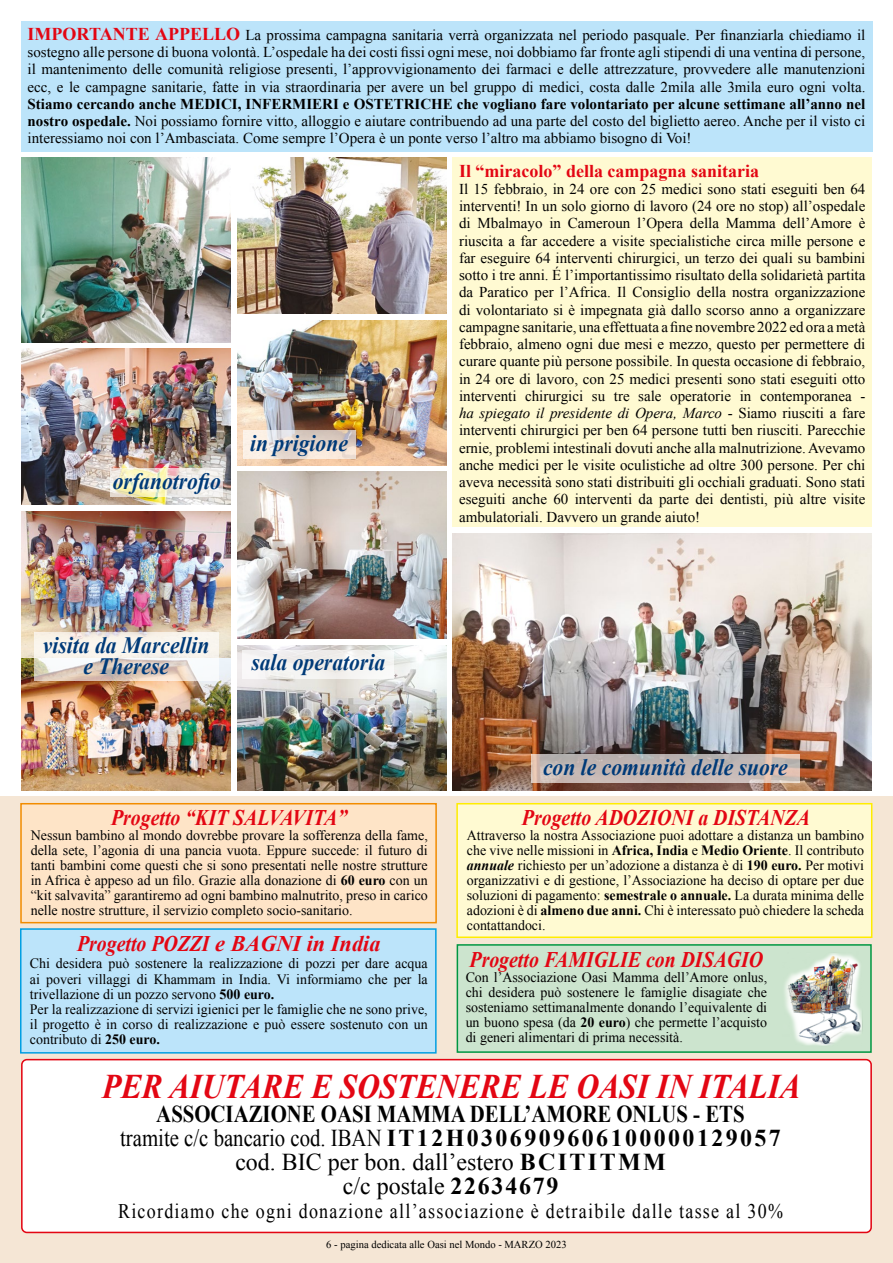
<style>
.page{position:relative;width:893px;height:1263px;background:#fff}
.page>*{position:absolute;margin:0;border:0;box-sizing:border-box;transform-origin:0 0}
.t1{font:italic 700 34.5px "Times New Roman";color:#e30613;scale:.9 1}
.t2{font:700 24.15px/24px "Times New Roman";color:#000;text-align:center;scale:.86 1}
.t3{font:italic 700 23.4px/21px "Times New Roman";color:#003a78;text-align:center;scale:.92 1}
.t4{font:italic 700 22.35px "Times New Roman";color:#e30613;scale:.89 1}
.t5{font:20.7px "Times New Roman";letter-spacing:.07em;color:#000;scale:.87 1}
.t6{font:700 18px "Times New Roman";color:#e30613}
.t7{font:15px/17.2px "Times New Roman";color:#000;text-align:justify}
.t8{font:14.25px/15px "Times New Roman";color:#000;text-align:justify}
.t9{font:10.65px "Times New Roman";color:#000}
.s1{font-weight:700;font-size:18px;color:#e30613}
.s2{font-weight:700}
.s3{font-style:italic}
.s4{font-weight:700;font-style:italic}
.s5{font-weight:400}
</style>
<div class="page">
<div style="left:0;top:796px;width:893px;height:467px;background:#f5e6d5"></div>
<div style="left:20px;top:803px;width:417px;height:120px;background:#fee4c7;border:2px solid #f28c00"></div>
<div style="left:20px;top:928px;width:417px;height:125px;background:#bce4fa;border:2px solid #009fe3"></div>
<div style="left:457px;top:944px;width:415px;height:109px;background:#cce4ce;border:2px solid #009641"></div>
<div style="left:456px;top:803px;width:416px;height:135px;background:#fffad2;border:2px solid #ffed00"></div>
<div style="left:453px;top:158px;width:419px;height:369px;background:#fffad2"></div>
<img style="left:765px;top:944px;width:105px;height:109px">
<div style="left:22px;top:1060px;width:849px;height:172px;background:#fff;border-radius:5px"></div>
<div style="left:21px;top:1059px;width:851px;height:174px;border:2px solid #e30613;border-radius:5px"></div>
<div style="left:21px;top:21px;width:851px;height:130px;background:#bce4fa"></div>
<img style="left:453px;top:533px;width:419px;height:257px">
<img style="left:21px;top:158px;width:210px;height:184px">
<img style="left:237px;top:320px;width:210px;height:145px">
<img style="left:237px;top:645px;width:210px;height:145px">
<img style="left:237px;top:472px;width:210px;height:167px">
<img style="left:22px;top:511px;width:209px;height:279px">
<img style="left:237px;top:158px;width:209px;height:156px">
<img style="left:22px;top:349px;width:209px;height:156px">
<svg style="left:531px;top:754px;width:269px;height:29px;background:#c5b8b3"></svg>
<svg style="left:34px;top:632px;width:185px;height:49px;fill:#f8f3eb"></svg>
<svg style="left:243px;top:430px;width:112px;height:29px;background:#e8dcd3"></svg>
<div style="left:243px;top:650px;width:151px;height:29px;background:#f4f3f1"></div>
<svg style="left:111px;top:468px;width:112px;height:29px"></svg>
<p class="t7" style="left:28px;top:26px;width:839px"><span class="s1">IMPORTANTE APPELLO</span> La prossima campagna sanitaria verrà organizzata nel periodo pasquale. Per finanziarla chiediamo il sostegno alle persone di buona volontà. L’ospedale ha dei costi fissi ogni mese, noi dobbiamo far fronte agli stipendi di una ventina di persone, il mantenimento delle comunità religiose presenti, l’approvvigionamento dei farmaci e delle attrezzature, provvedere alle manutenzioni ecc, e le campagne sanitarie, fatte in via straordinaria per avere un bel gruppo di medici, costa dalle 2mila alle 3mila euro ogni volta.</p>
<p class="t7" style="left:28px;top:95px;width:839px"><span class="s2">Stiamo cercando anche MEDICI, INFERMIERI e OSTETRICHE che vogliano fare volontariato per alcune settimane all’anno nel nostro ospedale.</span> Noi possiamo fornire vitto, alloggio e aiutare contribuendo ad una parte del costo del biglietto aereo. Anche per il visto ci interessiamo noi con l’Ambasciata. Come sempre l’Opera è un ponte verso l’altro ma abbiamo bisogno di Voi!</p>
<h3 class="t3" style="left:113px;top:470px;width:119px">orfanotrofio</h3>
<h3 class="t3" style="left:250px;top:432px;width:108px">in prigione</h3>
<p class="t6" style="left:459px;top:158px;width:302px">Il “miracolo” della campagna sanitaria</p>
<p class="t7" style="left:459px;top:180px;width:408px">Il 15 febbraio, in 24 ore con 25 medici sono stati eseguiti ben 64 interventi! In un solo giorno di lavoro (24 ore no stop) all’ospedale di Mbalmayo in Cameroun l’Opera della Mamma dell’Amore è riuscita a far accedere a visite specialistiche circa mille persone e far eseguire 64 interventi chirurgici, un terzo dei quali su bambini sotto i tre anni. É l’importantissimo risultato della solidarietà partita da Paratico per l’Africa. Il Consiglio della nostra organizzazione di volontariato si è impegnata già dallo scorso anno a organizzare campagne sanitarie, una effettuata a fine novembre 2022 ed ora a metà febbraio, almeno ogni due mesi e mezzo, questo per permettere di curare quante più persone possibile. In questa occasione di febbraio, in 24 ore di lavoro, con 25 medici presenti sono stati eseguiti otto interventi chirurgici su tre sale operatorie in contemporanea - <span class="s3">ha spiegato il presidente di Opera, Marco</span> - Siamo riusciti a fare interventi chirurgici per ben 64 persone tutti ben riusciti. Parecchie ernie, problemi intestinali dovuti anche alla malnutrizione. Avevamo anche medici per le visite oculistiche ad oltre 300 persone. Per chi aveva necessità sono stati distribuiti gli occhiali graduati. Sono stati eseguiti anche 60 interventi da parte dei dentisti, più altre visite ambulatoriali. Davvero un grande aiuto!</p>
<h3 class="t3" style="left:43px;top:634px;width:183px">visita da Marcellin e Therese</h3>
<h3 class="t3" style="left:251px;top:651px;width:147px">sala operatoria</h3>
<h3 class="t4" style="left:111px;top:801px;width:267px">Progetto “KIT SALVAVITA”</h3>
<p class="t8" style="left:31px;top:827px;width:399px">Nessun bambino al mondo dovrebbe provare la sofferenza della fame, della sete, l’agonia di una pancia vuota. Eppure succede: il futuro di tanti bambini come questi che si sono presentati nelle nostre strutture in Africa è appeso ad un filo. Grazie alla donazione di <span class="s2">60 euro</span> con un “kit salvavita” garantiremo ad ogni bambino malnutrito, preso in carico nelle nostre strutture, il servizio completo socio-sanitario.</p>
<h3 class="t4" style="left:77px;top:928px;width:342px">Progetto POZZI e BAGNI in India</h3>
<p class="t8" style="left:30px;top:954px;width:399px;line-height:16.5px">Chi desidera può sostenere la realizzazione di pozzi per dare acqua ai poveri villaggi di Khammam in India. Vi informiamo che per la</p>
<p class="t8" style="left:30px;top:987px;width:399px;text-align:left">trivellazione di un pozzo servono <span class="s2">500 euro.<br></span>Per la realizzazione di servizi igienici per le famiglie che ne sono prive, il progetto è in corso di realizzazione e può essere sostenuto con un contributo di <span class="s2">250 euro.</span></p>
<h3 class="t3" style="left:543px;top:756px;width:268px">con le comunità delle suore</h3>
<h3 class="t4" style="left:522px;top:801px;width:325px">Progetto ADOZIONI a DISTANZA</h3>
<p class="t8" style="left:467px;top:827px;width:399px">Attraverso la nostra Associazione puoi adottare a distanza un bambino che vive nelle missioni in <span class="s2">Africa, India</span> e <span class="s2">Medio Oriente</span>. Il contributo <span class="s4">annuale</span> richiesto per un’adozione a distanza è di <span class="s2">190 euro.</span> Per motivi organizzativi e di gestione, l’Associazione ha deciso di optare per due soluzioni di pagamento: <span class="s2">semestrale o annuale.</span> La durata minima delle adozioni è di <span class="s2">almeno due anni.</span> Chi è interessato può chiedere la scheda contattandoci.</p>
<h3 class="t4" style="left:470px;top:944px;width:331px">Progetto FAMIGLIE con DISAGIO</h3>
<p class="t8" style="left:466px;top:969px;width:303px">Con l’Associazione Oasi Mamma dell’Amore onlus, chi desidera può sostenere le famiglie disagiate che sosteniamo settimanalmente donando l’equivalente di un buono spesa (da <span class="s2">20 euro</span>) che permette l’acquisto di generi alimentari di prima necessità.</p>
<h1 class="t1" style="left:102px;top:1063px;width:778px">PER AIUTARE E SOSTENERE LE OASI IN ITALIA</h1>
<h2 class="t2" style="left:120px;top:1102px;width:770px">ASSOCIAZIONE OASI MAMMA DELL’AMORE ONLUS - ETS<br><span class="s5">tramite c/c bancario cod. IBAN</span> IT12H0306909606100000129057 <span class="s5">cod. BIC per bon. dall’estero</span> BCITITMM<br><span class="s5">c/c postale</span> 22634679</h2>
<h3 class="t5" style="left:118px;top:1197px;width:766px">Ricordiamo che ogni donazione all’associazione è detraibile dalle tasse al 30%</h3>
<p class="t9" style="left:326px;top:1237px;width:242px">6 - pagina dedicata alle Oasi nel Mondo - MARZO 2023</p>
</div>
